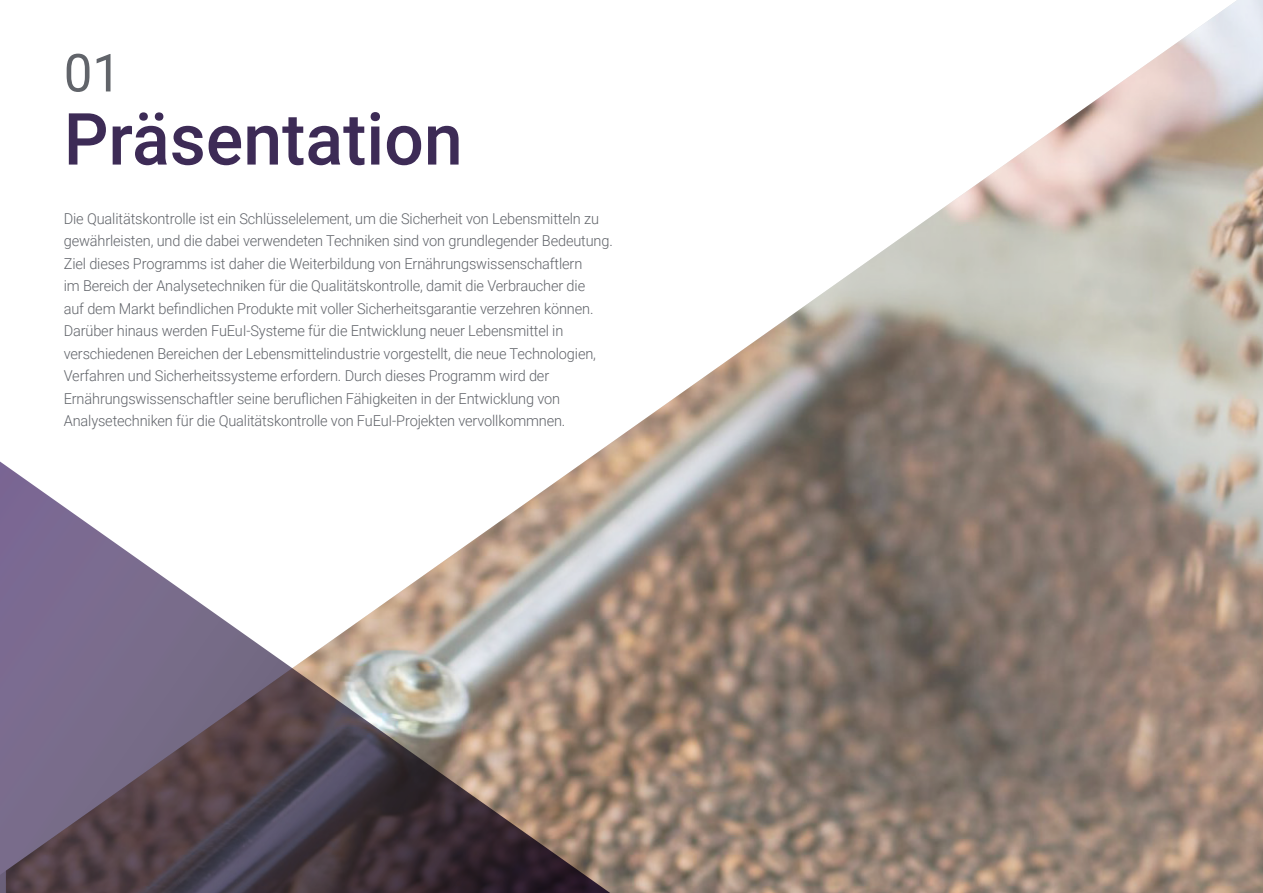
<style>
.page{position:relative;width:1263px;height:893px;background:#fff}
.page>*{position:absolute;margin:0;border:0;box-sizing:border-box;transform-origin:0 0}
.t1{font:500 72px "Roboto";color:#3d2b56}
.t2{font:52.5px "Roboto";color:#61646a}
.t3{font:300 15px/22.5px "Roboto";letter-spacing:-.01em;color:#61646a}
</style>
<div class="page">
<img style="left:607px;top:0;width:656px;height:893px">
<svg style="left:0;top:446px;width:640px;height:447px"></svg>
<h2 class="t2" style="left:64px;top:36px;width:59px">01</h2>
<h1 class="t1" style="left:64px;top:89px;width:400px">Präsentation</h1>
<p class="t3" style="left:64px;top:207px;width:551px">Die Qualitätskontrolle ist ein Schlüsselelement, um die Sicherheit von Lebensmitteln zu gewährleisten, und die dabei verwendeten Techniken sind von grundlegender Bedeutung.<br>Ziel dieses Programms ist daher die Weiterbildung von Ernährungswissenschaftlern<br>im Bereich der Analysetechniken für die Qualitätskontrolle, damit die Verbraucher die<br>auf dem Markt befindlichen Produkte mit voller Sicherheitsgarantie verzehren können.<br>Darüber hinaus werden FuEuI-Systeme für die Entwicklung neuer Lebensmittel in verschiedenen Bereichen der Lebensmittelindustrie vorgestellt, die neue Technologien, Verfahren und Sicherheitssysteme erfordern. Durch dieses Programm wird der Ernährungswissenschaftler seine beruflichen Fähigkeiten in der Entwicklung von Analysetechniken für die Qualitätskontrolle von FuEuI-Projekten vervollkommnen.</p>
</div>
